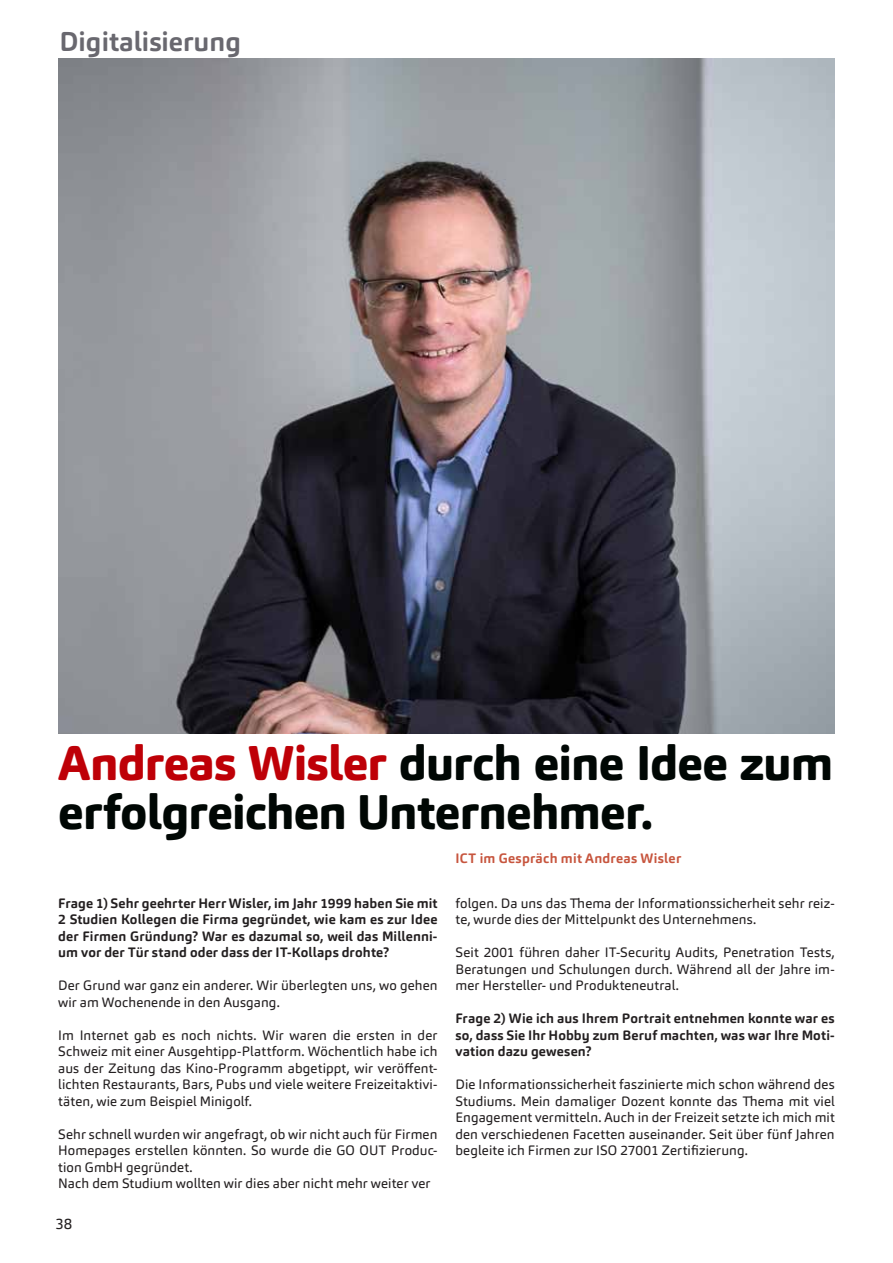
<style>
.page{position:relative;width:893px;height:1263px;background:#fff}
.page>*{position:absolute;margin:0;border:0;box-sizing:border-box;transform-origin:0 0}
.t1{font:800 48px/49.5px "Carnas";letter-spacing:-.015em;color:#000704}
.t2{font:700 27px "Carnas";color:#69686f}
.t3{font:15px "Carnas";color:#231f20}
.t4{font:13.5px/16.5px "Carnas";letter-spacing:.005em;color:#231f20}
.t5{font:700 13.5px/16.5px "Carnas";letter-spacing:.01em;color:#231f20;text-align:justify}
.t6{font:700 13.5px "Carnas";letter-spacing:.02em;color:#c7553e}
.s1{color:#be0007}
</style>
<div class="page">
<img style="left:58px;top:58px;width:777px;height:675px">
<h2 class="t2" style="left:60px;top:24px;width:183px">Digitalisierung</h2>
<h1 class="t1" style="left:58px;top:738px;width:777px"><span class="s1">Andreas Wisler</span> durch eine Idee zum erfolgreichen Unternehmer.</h1>
<p class="t6" style="left:455px;top:849px;width:227px">ICT im Gespräch mit Andreas Wisler</p>
<p class="t5" style="left:58px;top:894px;width:381px">Frage 1) Sehr geehrter Herr Wisler, im Jahr 1999 haben Sie mit 2 Studien Kollegen die Firma gegründet, wie kam es zur Idee der Firmen Gründung? War es dazumal so, weil das Millenni&shy;um vor der Tür stand oder dass der IT-Kollaps drohte?</p>
<p class="t4" style="left:58px;top:977px;width:381px">Der Grund war ganz ein anderer. Wir überlegten uns, wo gehen wir am Wochenende in den Ausgang.</p>
<p class="t4" style="left:58px;top:1026px;width:381px;text-align:justify">Im Internet gab es noch nichts. Wir waren die ersten in der Schweiz mit einer Ausgehtipp-Plattform. Wöchentlich habe ich aus der Zeitung das Kino-Programm abgetippt, wir veröffent&shy;lichten Restaurants, Bars, Pubs und viele weitere Freizeitaktivi&shy;täten, wie zum Beispiel Minigolf.</p>
<p class="t4" style="left:58px;top:1125px;width:381px">Sehr schnell wurden wir angefragt, ob wir nicht auch für Firmen Homepages erstellen könnten. So wurde die GO OUT Produc&shy;tion GmbH gegründet.<br>Nach dem Studium wollten wir dies aber nicht mehr weiter ver</p>
<p class="t4" style="left:455px;top:894px;width:381px">folgen. Da uns das Thema der Informationssicherheit sehr reiz&shy;te, wurde dies der Mittelpunkt des Unternehmens.</p>
<p class="t4" style="left:455px;top:944px;width:381px;text-align:justify">Seit 2001 führen daher IT-Security Audits, Penetration Tests, Beratungen und Schulungen durch. Während all der Jahre im&shy;mer Hersteller- und Produkteneutral.</p>
<p class="t5" style="left:455px;top:1010px;width:381px">Frage 2) Wie ich aus Ihrem Portrait entnehmen konnte war es so, dass Sie Ihr Hobby zum Beruf machten, was war Ihre Moti&shy;vation dazu gewesen?</p>
<p class="t4" style="left:455px;top:1076px;width:381px;text-align:justify">Die Informationssicherheit faszinierte mich schon während des Studiums. Mein damaliger Dozent konnte das Thema mit viel Engagement vermitteln. Auch in der Freizeit setzte ich mich mit den verschiedenen Facetten auseinander. Seit über fünf Jahren begleite ich Firmen zur ISO 27001 Zertifizierung.</p>
<p class="t3" style="left:55px;top:1214px;width:18px">38</p>
</div>
